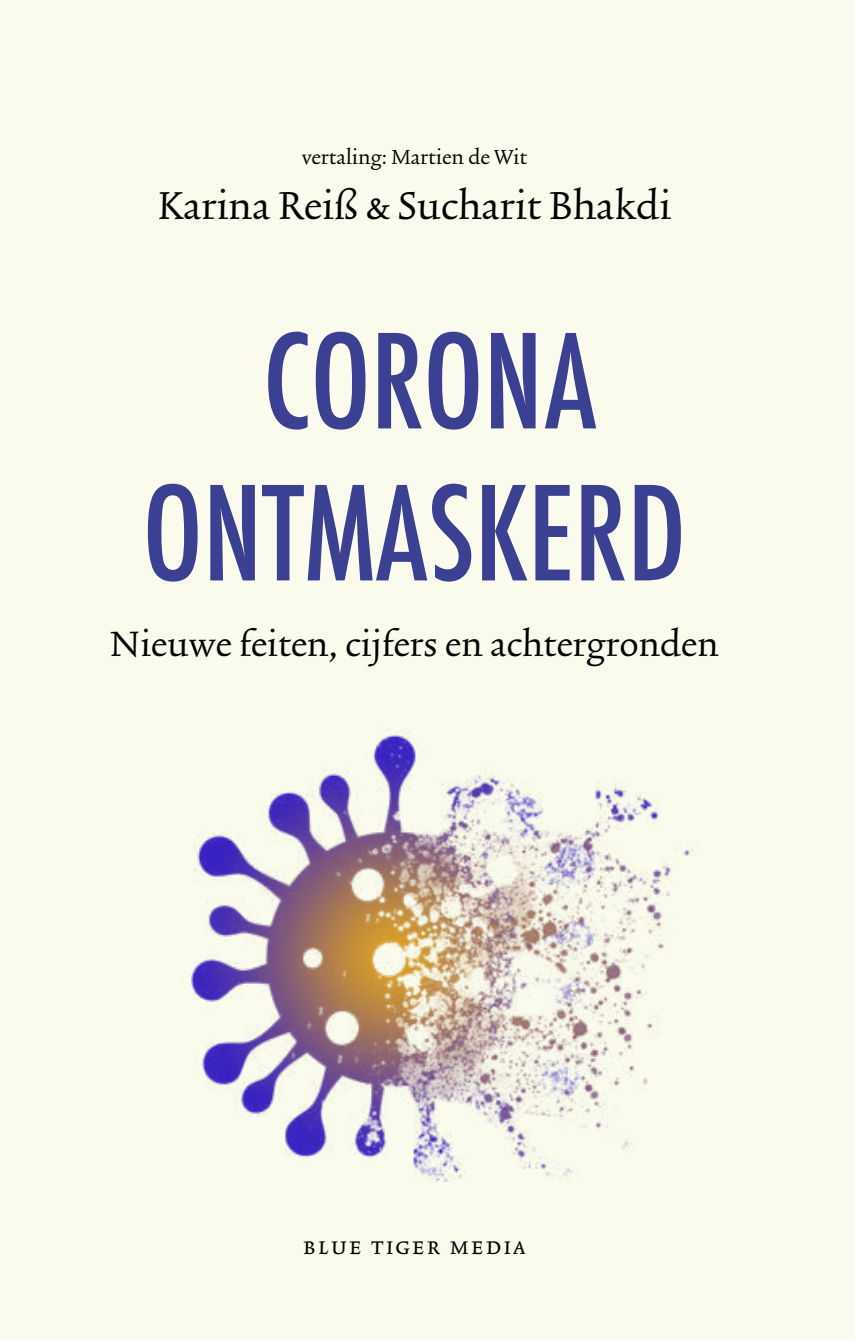
<style>
.page{position:relative;width:855px;height:1340px;background:#fff}
.page>*{position:absolute;margin:0;border:0;box-sizing:border-box;transform-origin:0 0}
.t1{font:500 condensed 126.67px/151.9px "Futura";color:#3b4092;text-align:center}
.t2{font:45.9px "Trinite No 2";color:#000}
.t3{font:41.4px "Trinite No 2";color:#000}
.t4{font:28.12px "Trinite No 2";letter-spacing:.075em;color:#000}
.t5{font:24.07px "Trinite No 2";color:#000}
</style>
<div class="page">
<div style="left:0;top:0;width:855px;height:1339px;background:#fafbed"></div>
<img style="left:191px;top:731px;width:502px;height:451px">
<p class="t5" style="left:302px;top:143px;width:227px">vertaling: Martien de Wit</p>
<p class="t2" style="left:158px;top:180px;width:514px">Karina Reiß &amp; Sucharit Bhakdi</p>
<h1 class="t1" style="left:142px;top:306px;width:545px">CORONA<br>ONTMASKERD</h1>
<p class="t3" style="left:110px;top:621px;width:610px">Nieuwe feiten, cijfers en achtergronden</p>
<p class="t4" style="left:303px;top:1229px;width:224px">blue tiger media</p>
</div>
